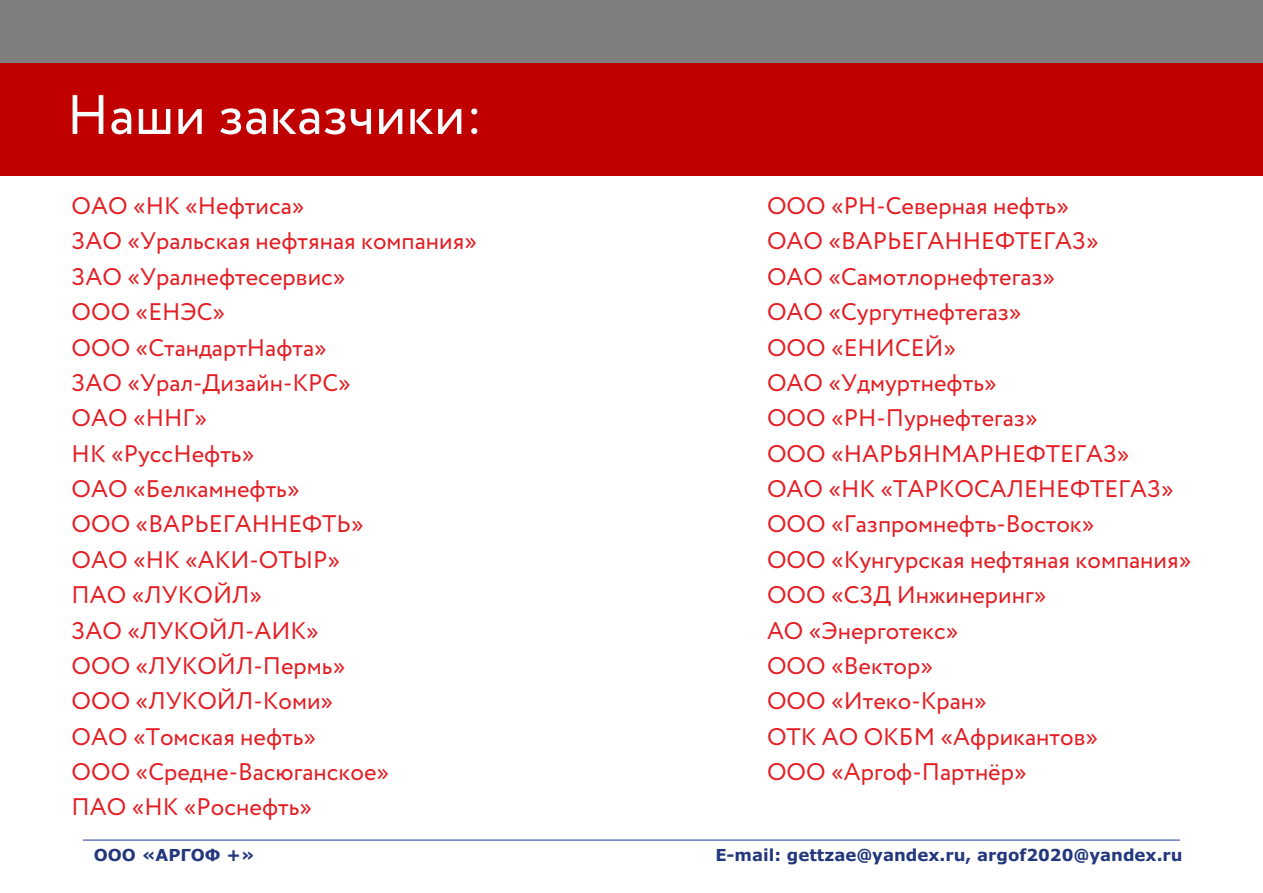
<style>
.page{position:relative;width:1263px;height:893px;background:#fff}
.page>*{position:absolute;margin:0;border:0;box-sizing:border-box;transform-origin:0 0}
.t1{font:55.5px "Circe";color:#fefefe}
.t2{font:24px/35.4px "Circe";color:#e31e24}
.t3{font:700 16.5px "Verdana";color:#23387c}
</style>
<div class="page">
<div style="left:0;top:0;width:1263px;height:87px;background:#7f7f7f"></div>
<div style="left:0;top:64px;width:1263px;height:112px;background:#c00000"></div>
<hr style="left:83px;top:840px;width:1097px;height:1px;background:#1a3d97">
<h1 class="t1" style="left:67px;top:91px;width:418px">Наши заказчики:</h1>
<p class="t2" style="left:72px;top:190px;width:407px">ОАО «НК «Нефтиса»<br>ЗАО «Уральская нефтяная компания»<br>ЗАО «Уралнефтесервис»<br>ООО «ЕНЭС»<br>ООО «СтандартНафта»<br>ЗАО «Урал-Дизайн-КРС»<br>ОАО «ННГ»<br>НК «РуссНефть»<br>ОАО «Белкамнефть»<br>ООО «ВАРЬЕГАННЕФТЬ»<br>ОАО «НК «АКИ-ОТЫР»<br>ПАО «ЛУКОЙЛ»<br>ЗАО «ЛУКОЙЛ-АИК»<br>ООО «ЛУКОЙЛ-Пермь»<br>ООО «ЛУКОЙЛ-Коми»<br>ОАО «Томская нефть»<br>ООО «Средне-Васюганское»<br>ПАО «НК «Роснефть»</p>
<p class="t2" style="left:767px;top:190px;width:426px">ООО «РН-Северная нефть»<br>ОАО «ВАРЬЕГАННЕФТЕГАЗ»<br>ОАО «Самотлорнефтегаз»<br>ОАО «Сургутнефтегаз»<br>ООО «ЕНИСЕЙ»<br>ОАО «Удмуртнефть»<br>ООО «РН-Пурнефтегаз»<br>ООО «НАРЬЯНМАРНЕФТЕГАЗ»<br>ОАО «НК «ТАРКОСАЛЕНЕФТЕГАЗ»<br>ООО «Газпромнефть-Восток»<br>ООО «Кунгурская нефтяная компания»<br>ООО «СЗД Инжинеринг»<br>АО «Энерготекс»<br>ООО «Вектор»<br>ООО «Итеко-Кран»<br>ОТК АО ОКБМ «Африкантов»<br>ООО «Аргоф-Партнёр»</p>
<p class="t3" style="left:94px;top:848px;width:163px">ООО «АРГОФ +»</p>
<p class="t3" style="left:715px;top:848px;width:469px">E-mail: gettzae@yandex.ru, argof2020@yandex.ru</p>
</div>
